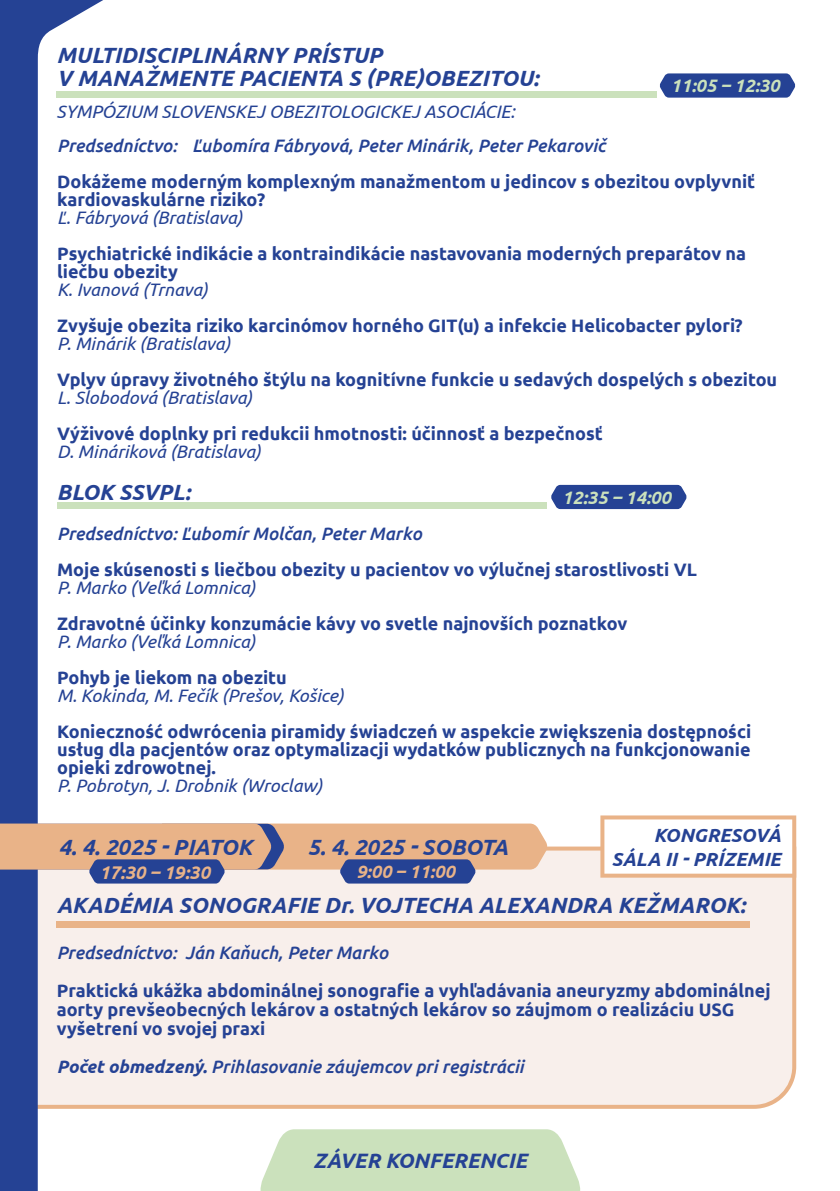
<style>
.page{position:relative;width:840px;height:1191px;background:#fff}
.page>*{position:absolute;margin:0;border:0;box-sizing:border-box;transform-origin:0 0}
.t1{font:italic 700 22px/23.6px "Ubuntu";color:#254294}
.t2{font:italic 700 20.8px "Ubuntu";color:#254294}
.t3{font:italic 700 19px/24px "Ubuntu";color:#254294;text-align:right}
.t4{font:italic 700 18.4px "Ubuntu";color:#e9b388}
.t5{font:700 18px/18px "Ubuntu";color:#254294}
.t6{font:italic 18px "Ubuntu";color:#254294}
.t7{font:italic 500 18px "Ubuntu";color:#254294}
.t8{font:italic 700 18px "Ubuntu";color:#cbe1bc}
.t9{font:italic 700 18px "Ubuntu";color:#e9b388}
.s1{font-weight:700}
</style>
<div class="page">
<div style="left:196px;top:846px;width:599px;height:262px;background:#f8efeb"></div>
<svg style="left:0;top:0;width:196px;height:1191px"></svg>
<div style="left:57px;top:91px;width:599px;height:7px;background:#cbe1bc"></div>
<svg style="left:660px;top:73px;width:134px;height:25px;background:#334e9b"></svg>
<div style="left:57px;top:503px;width:489px;height:6px;background:#cbe1bc"></div>
<div style="left:551px;top:485px;width:135px;height:24px;background:#254294"></div>
<svg style="left:260px;top:1129px;width:320px;height:62px;background:#cee3c0"></svg>
<svg style="left:0;top:823px;width:547px;height:60px;background:#bfa196"></svg>
<div style="left:57px;top:921px;width:692px;height:6px;background:#e9b388"></div>
<svg style="left:600px;top:815px;width:195px;height:62px"></svg>
<p class="t1" style="left:57px;top:43px;width:483px">MULTIDISCIPLINÁRNY PRÍSTUP<br>V MANAŽMENTE PACIENTA S (PRE)OBEZITOU:</p>
<p class="t6" style="left:57px;top:101px;width:459px">SYMPÓZIUM SLOVENSKEJ OBEZITOLOGICKEJ ASOCIÁCIE:</p>
<p class="t8" style="left:670px;top:75px;width:110px">11:05 – 12:30</p>
<p class="t7" style="left:57px;top:135px;width:549px">Predsedníctvo: Ľubomíra Fábryová, Peter Minárik, Peter Pekarovič</p>
<p class="t5" style="left:57px;top:172px;width:699px">Dokážeme moderným komplexným manažmentom u jedincov s obezitou ovplyvniť kardiovaskulárne riziko?</p>
<p class="t6" style="left:57px;top:207px;width:187px">Ľ. Fábryová (Bratislava)</p>
<p class="t5" style="left:57px;top:244px;width:690px">Psychiatrické indikácie a kontraindikácie nastavovania moderných preparátov na liečbu obezity</p>
<p class="t6" style="left:57px;top:279px;width:152px">K. Ivanová (Trnava)</p>
<p class="t5" style="left:57px;top:316px;width:686px">Zvyšuje obezita riziko karcinómov horného GIT(u) a infekcie Helicobacter pylori?</p>
<p class="t6" style="left:57px;top:333px;width:175px">P. Minárik (Bratislava)</p>
<p class="t5" style="left:57px;top:370px;width:721px">Vplyv úpravy životného štýlu na kognitívne funkcie u sedavých dospelých s obezitou</p>
<p class="t6" style="left:57px;top:387px;width:196px">L. Slobodová (Bratislava)</p>
<p class="t5" style="left:57px;top:424px;width:547px">Výživové doplnky pri redukcii hmotnosti: účinnosť a bezpečnosť</p>
<p class="t6" style="left:57px;top:441px;width:205px">D. Mináriková (Bratislava)</p>
<p class="t1" style="left:57px;top:480px;width:135px">BLOK SSVPL:</p>
<p class="t8" style="left:562px;top:486px;width:110px">12:35 – 14:00</p>
<p class="t7" style="left:57px;top:522px;width:366px">Predsedníctvo: Ľubomír Molčan, Peter Marko</p>
<p class="t5" style="left:57px;top:560px;width:641px">Moje skúsenosti s liečbou obezity u pacientov vo výlučnej starostlivosti VL</p>
<p class="t6" style="left:57px;top:576px;width:200px">P. Marko (Veľká Lomnica)</p>
<p class="t5" style="left:57px;top:614px;width:571px">Zdravotné účinky konzumácie kávy vo svetle najnovších poznatkov</p>
<p class="t6" style="left:57px;top:630px;width:200px">P. Marko (Veľká Lomnica)</p>
<p class="t5" style="left:57px;top:668px;width:231px">Pohyb je liekom na obezitu</p>
<p class="t6" style="left:57px;top:684px;width:288px">M. Kokinda, M. Fečík (Prešov, Košice)</p>
<p class="t5" style="left:57px;top:722px;width:695px;text-align:justify">Konieczność odwrócenia piramidy świadczeń w aspekcie zwiększenia dostępności usług dla pacjentów oraz optymalizacji wydatków publicznych na funkcjonowanie opieki zdrowotnej.</p>
<p class="t6" style="left:57px;top:774px;width:266px">P. Pobrotyn, J. Drobnik (Wroclaw)</p>
<p class="t3" style="left:611px;top:823px;width:171px">KONGRESOVÁ<br>SÁLA II - PRÍZEMIE</p>
<p class="t1" style="left:58px;top:835px;width:195px">4. 4. 2025 - PIATOK</p>
<p class="t1" style="left:307px;top:835px;width:202px">5. 4. 2025 - SOBOTA</p>
<p class="t1" style="left:57px;top:893px;width:690px">AKADÉMIA SONOGRAFIE Dr. VOJTECHA ALEXANDRA KEŽMAROK:</p>
<p class="t7" style="left:57px;top:941px;width:333px">Predsedníctvo: Ján Kaňuch, Peter Marko</p>
<p class="t5" style="left:57px;top:980px;width:715px;line-height:19px">Praktická ukážka abdominálnej sonografie a vyhľadávania aneuryzmy abdominálnej aorty prevšeobecných lekárov a ostatných lekárov so záujmom o realizáciu USG vyšetrení vo svojej praxi</p>
<p class="t7" style="left:57px;top:1055px;width:468px"><span class="s1">Počet obmedzený.</span> Prihlasovanie záujemcov pri registrácii</p>
<p class="t4" style="left:99px;top:861px;width:112px">17:30 – 19:30</p>
<p class="t9" style="left:356px;top:861px;width:100px">9:00 – 11:00</p>
<p class="t2" style="left:313px;top:1147px;width:215px">ZÁVER KONFERENCIE</p>
</div>
